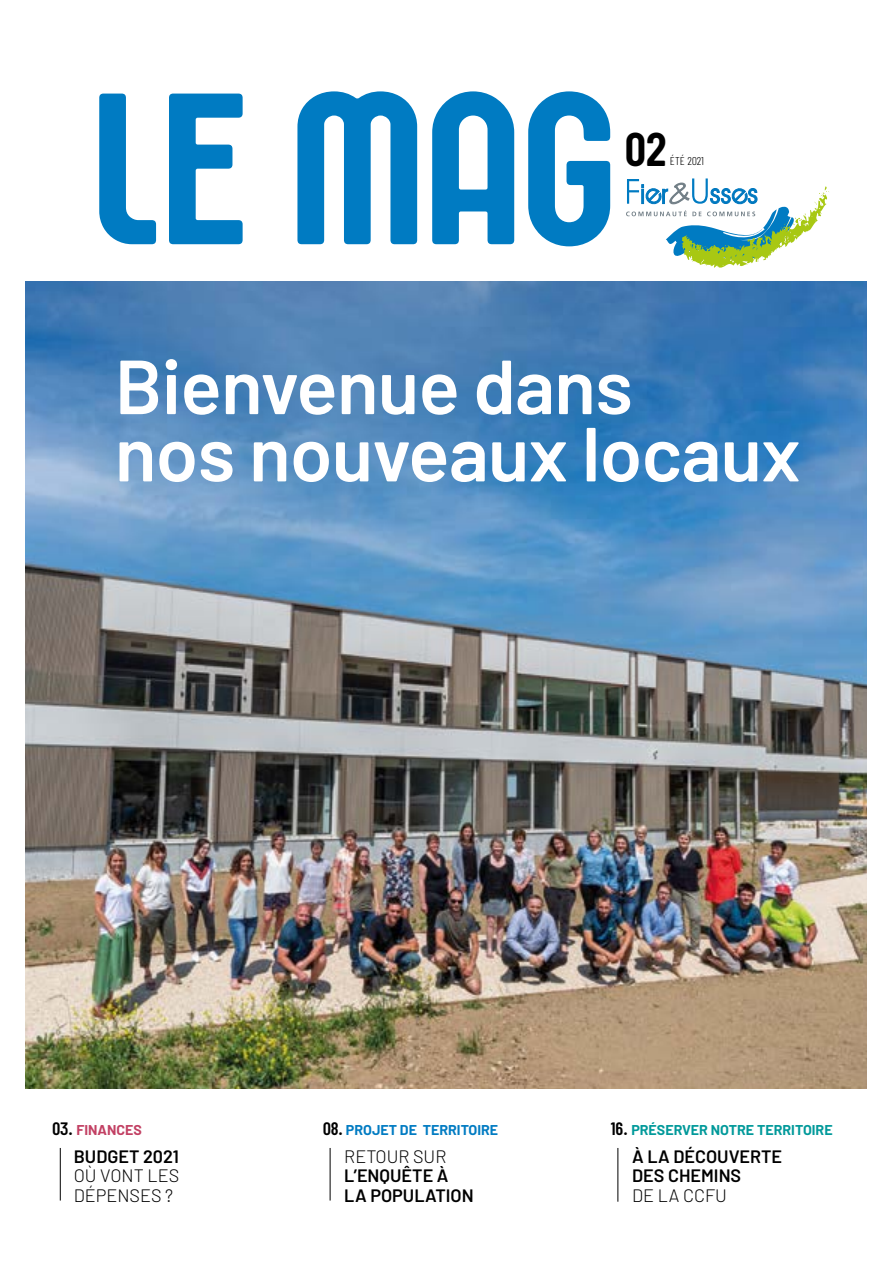
<style>
.page{position:relative;width:893px;height:1263px;background:#fff}
.page>*{position:absolute;margin:0;border:0;box-sizing:border-box;transform-origin:0 0}
.t1{font:215.25px "Aurelio Titling Trial";color:#007bc2}
.t2{font:600 76.5px/67.2px "Barlow";letter-spacing:-.01em;color:#fff}
.t3{font:47.1px "Aurelio Titling Trial";color:#000}
.t4{font:600 18px/19.5px "Barlow";color:#000}
.t5{font:300 18px/19.5px "Barlow";color:#000}
.t6{font:700 14.25px "Barlow";color:#00999a}
.t7{font:700 14.25px "Barlow";color:#007bc2}
.t8{font:700 14.25px "Barlow";color:#c24063}
.t9{font:300 11.4px "Barlow Condensed";letter-spacing:.01em;color:#000}
.s1{font-family:"Barlow Condensed";font-weight:600;font-size:18px;color:#000}
</style>
<div class="page">
<svg style="left:626px;top:178px;width:203px;height:90px"></svg>
<hr style="left:60px;top:1148px;width:1px;height:52px;background:#000">
<hr style="left:330px;top:1148px;width:1px;height:52px;background:#000">
<hr style="left:618px;top:1148px;width:1px;height:54px;background:#000">
<img style="left:26px;top:281px;width:841px;height:808px">
<h1 class="t1" style="left:91px;top:70px;width:527px">LE MAG</h1>
<h3 class="t3" style="left:625px;top:128px;width:43px">02</h3>
<p class="t9" style="left:670px;top:154px;width:35px">ÉTÉ 2021</p>
<h2 class="t2" style="left:115px;top:352px;width:687px">Bienvenue dans<br>nos nouveaux locaux</h2>
<p class="t8" style="left:52px;top:1121px;width:91px"><span class="s1">03.</span> FINANCES</p>
<p class="t4" style="left:74px;top:1146px;width:107px">BUDGET 2021</p>
<p class="t5" style="left:74px;top:1165px;width:107px">OÙ VONT LES<br>DÉPENSES ?</p>
<p class="t7" style="left:323px;top:1121px;width:177px"><span class="s1">08.</span> PROJET DE TERRITOIRE</p>
<p class="t5" style="left:344px;top:1146px;width:104px">RETOUR SUR</p>
<p class="t4" style="left:344px;top:1166px;width:131px">L’ENQUÊTE À<br>LA POPULATION</p>
<p class="t6" style="left:611px;top:1121px;width:223px"><span class="s1">16.</span> PRÉSERVER NOTRE TERRITOIRE</p>
<p class="t4" style="left:632px;top:1146px;width:152px">À LA DÉCOUVERTE<br>DES CHEMINS</p>
<p class="t5" style="left:632px;top:1185px;width:96px">DE LA CCFU</p>
</div>
